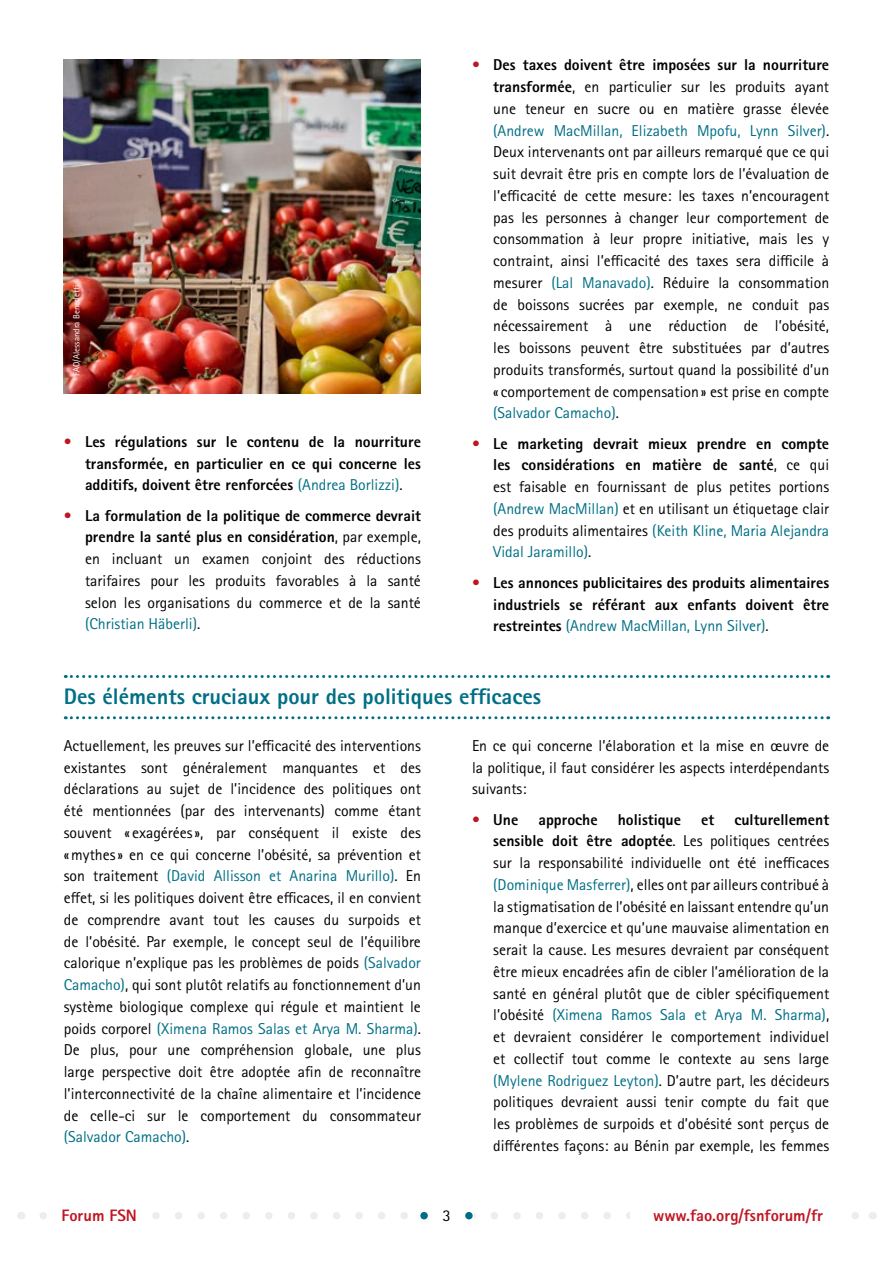
<style>
.page{position:relative;width:893px;height:1263px;background:#fff}
.page>*{position:absolute;margin:0;border:0;box-sizing:border-box;transform-origin:0 0}
.t1{font:800 22.5px "Rotis Sans Serif Std";color:#006f85}
.t2{font:800 16.5px "Rotis Sans Serif Std";color:#be1622}
.t3{font:16.5px "Rotis Sans Serif Std";color:#000}
.t4{font:15.75px/21.8px "Rotis Sans Serif Std";color:#000;text-align:justify}
.t5{font:800 15.75px/21.8px "Rotis Sans Serif Std";color:#000;text-align:justify}
.t6{font:9px "Rotis Sans Serif Std";color:#fff}
.s1{font-weight:400;color:#be1622}
.s2{font-weight:400;color:#006f85}
.s3{font-weight:400}
.s4{color:#be1622}
.s5{font-weight:800}
.s6{color:#006f85}
</style>
<div class="page">
<svg style="left:43px;top:1212px;width:816px;height:7px"></svg>
<div style="left:419px;top:1204px;width:55px;height:23px;background:#fff"></div>
<div style="left:420px;top:1212px;width:8px;height:7px;background:#006f85;border-radius:50%"></div>
<div style="left:465px;top:1212px;width:8px;height:7px;background:#006f85;border-radius:50%"></div>
<div style="left:630px;top:1204px;width:216px;height:23px;background:#fff"></div>
<div style="left:47px;top:1204px;width:104px;height:23px;background:#fff"></div>
<svg style="left:65px;top:675px;width:764px;height:3px"></svg>
<svg style="left:65px;top:716px;width:764px;height:3px"></svg>
<img style="left:64px;top:60px;width:357px;height:333px">
<p class="t6" style="left:71px;top:381px;width:97px;rotate:-90deg">©FAO/Alessandra Benedetti</p>
<p class="t5" style="left:85px;top:430px;width:337px;text-indent:-21px"><span class="s1">•</span> Les régulations sur le contenu de la nourriture transformée, en particulier en ce qui concerne les additifs, doivent être renforcées <span class="s2">(Andrea Borlizzi)</span><span class="s3">.</span></p>
<p class="t4" style="left:85px;top:504px;width:337px;text-indent:-21px"><span class="s4">•</span> <span class="s5">La formulation de la politique de commerce devrait prendre la santé plus en considération</span>, par exemple, en incluant un examen conjoint des réductions tarifaires pour les produits favorables à la santé selon les organisations du commerce et de la santé <span class="s6">(Christian Häberli)</span>.</p>
<p class="t4" style="left:493px;top:54px;width:337px;text-indent:-21px"><span class="s4">•</span> <span class="s5">Des taxes doivent être imposées sur la nourriture transformée</span>, en particulier sur les produits ayant une teneur en sucre ou en matière grasse élevée <span class="s6">(Andrew MacMillan, Elizabeth Mpofu, Lynn Silver)</span>.<br>Deux intervenants ont par ailleurs remarqué que ce qui suit devrait être pris en compte lors de l’évaluation de l’efficacité de cette mesure: les taxes n’encouragent pas les personnes à changer leur comportement de consommation à leur propre initiative, mais les y contraint, ainsi l’efficacité des taxes sera difficile à mesurer <span class="s6">(Lal Manavado)</span>. Réduire la consommation de boissons sucrées par exemple, ne conduit pas nécessairement à une réduction de l’obésité, les boissons peuvent être substituées par d’autres produits transformés, surtout quand la possibilité d’un « comportement de compensation» est prise en compte <span class="s6">(Salvador Camacho)</span>.</p>
<p class="t4" style="left:493px;top:433px;width:337px;text-indent:-21px"><span class="s4">•</span> <span class="s5">Le marketing devrait mieux prendre en compte les considérations en matière de santé</span>, ce qui est faisable en fournissant de plus petites portions <span class="s6">(Andrew MacMillan)</span> et en utilisant un étiquetage clair des produits alimentaires <span class="s6">(Keith Kline, Maria Alejandra Vidal Jaramillo)</span>.</p>
<p class="t5" style="left:493px;top:571px;width:337px;text-indent:-21px"><span class="s1">•</span> Les annonces publicitaires des produits alimentaires industriels se référant aux enfants doivent être restreintes <span class="s2">(Andrew MacMillan, Lynn Silver)</span><span class="s3">.</span></p>
<h1 class="t1" style="left:64px;top:681px;width:479px">Des éléments cruciaux pour des politiques efficaces</h1>
<p class="t4" style="left:64px;top:735px;width:359px">Actuellement, les preuves sur l’efficacité des interventions existantes sont généralement manquantes et des déclarations au sujet de l’incidence des politiques ont été mentionnées (par des intervenants) comme étant souvent « exagérées», par conséquent il existe des «mythes» en ce qui concerne l’obésité, sa prévention et son traitement <span class="s6">(David Allisson et Anarina Murillo)</span>. En effet, si les politiques doivent être efficaces, il en convient de comprendre avant tout les causes du surpoids et de l’obésité. Par exemple, le concept seul de l’équilibre calorique n’explique pas les problèmes de poids <span class="s6">(Salvador Camacho)</span>, qui sont plutôt relatifs au fonctionnement d’un système biologique complexe qui régule et maintient le poids corporel <span class="s6">(Ximena Ramos Salas et Arya M. Sharma)</span>.<br>De plus, pour une compréhension globale, une plus large perspective doit être adoptée afin de reconnaître l’interconnectivité de la chaîne alimentaire et l’incidence de celle-ci sur le comportement du consommateur <span class="s6">(Salvador Camacho)</span>.</p>
<p class="t4" style="left:472px;top:735px;width:359px">En ce qui concerne l’élaboration et la mise en œuvre de la politique, il faut considérer les aspects interdépendants suivants:</p>
<p class="t5" style="left:472px;top:808px;width:48px"><span class="s1">•</span> Une</p>
<p class="t5" style="left:538px;top:808px;width:61px">approche</p>
<p class="t5" style="left:618px;top:808px;width:65px">holistique</p>
<p class="t5" style="left:701px;top:808px;width:15px">et</p>
<p class="t4" style="left:493px;top:808px;width:337px;text-indent:241px"><span class="s5">culturellement sensible doit être adoptée</span>. Les politiques centrées sur la responsabilité individuelle ont été inefficaces <span class="s6">(Dominique Masferrer)</span>, elles ont par ailleurs contribué à la stigmatisation de l’obésité en laissant entendre qu’un manque d’exercice et qu’une mauvaise alimentation en serait la cause. Les mesures devraient par conséquent être mieux encadrées afin de cibler l’amélioration de la santé en général plutôt que de cibler spécifiquement l’obésité <span class="s6">(Ximena Ramos Sala et Arya M. Sharma)</span>, et devraient considérer le comportement individuel et collectif tout comme le contexte au sens large <span class="s6">(Mylene Rodriguez Leyton)</span>. D’autre part, les décideurs politiques devraient aussi tenir compte du fait que les problèmes de surpoids et d’obésité sont perçus de différentes façons: au Bénin par exemple, les femmes</p>
<p class="t2" style="left:61px;top:1205px;width:77px">Forum FSN</p>
<p class="t3" style="left:442px;top:1206px;width:10px">3</p>
<p class="t2" style="left:653px;top:1205px;width:171px">www.fao.org/fsnforum/fr</p>
</div>
